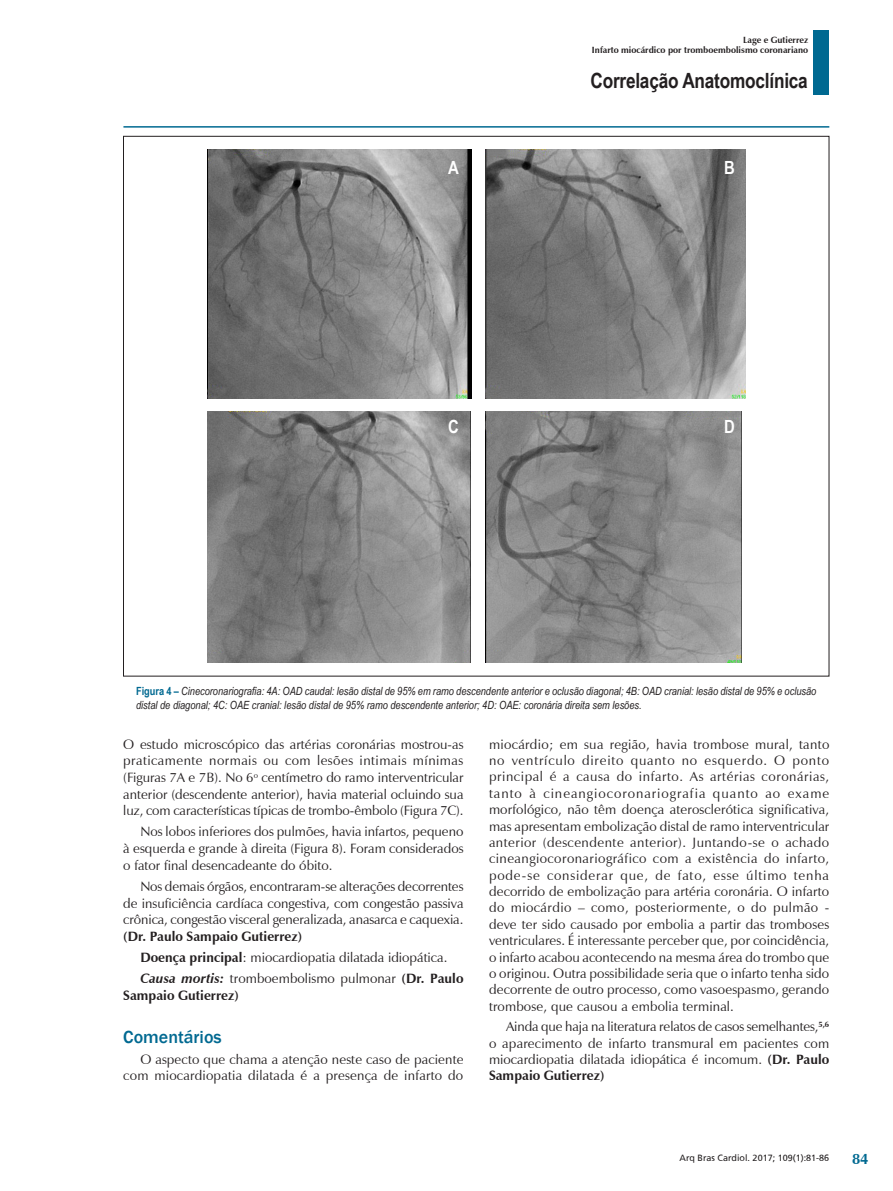
<style>
.page{position:relative;width:893px;height:1191px;background:#fff}
.page>*{position:absolute;margin:0;border:0;box-sizing:border-box;transform-origin:0 0}
.t1{font:700 21px "Arial Narrow";letter-spacing:-.01em;color:#231f20}
._01_TÍTULO_TABELA{font:700 18.15px "Arial Narrow";color:#fff}
._02_-_TITULO_-_MATER{font:500 18px "Franklin Gothic";color:#006991}
.t2{font:700 15px "Zapf Humanist 601 BT";color:#006991}
._01-TEXTO_BASICO{font:13.5px/16.4px "Zapf Humanist 601 BT";color:#231f20;text-align:justify}
._01-TEXTO_BASICO-2{font:700 13.5px/16.6px "Zapf Humanist 601 BT";color:#231f20}
._06_-_LEGENDA_FIGURA{font:italic 11.25px/13.5px "Arial Narrow";color:#231f20}
.t3{font:700 9px/10.8px "Zapf Humanist 601 BT";color:#231f20;text-align:right}
.t4{font:9px "Frutiger";color:#231f20}
.s1{font-weight:700;font-style:normal;color:#006991}
.s2{font-weight:700}
.s3{font-style:italic}
.s4{font-weight:400}
</style>
<div class="page">
<hr style="left:123px;top:126px;width:706px;height:2px;background:#006991">
<div style="left:813px;top:30px;width:16px;height:64px;background:#006991"></div>
<img style="left:207px;top:150px;width:264px;height:248px">
<img style="left:207px;top:411px;width:263px;height:252px">
<img style="left:486px;top:150px;width:259px;height:248px">
<img style="left:486px;top:411px;width:255px;height:252px">
<p class="_01_TÍTULO_TABELA" style="left:448px;top:153px;width:12px">A</p>
<p class="_01_TÍTULO_TABELA" style="left:448px;top:413px;width:12px">C</p>
<p class="t3" style="left:592px;top:34px;width:218px">Lage e Gutierrez<br>Infarto miocárdico por tromboembolismo coronariano</p>
<h1 class="t1" style="left:590px;top:65px;width:219px">Correlação Anatomoclínica</h1>
<p class="_01_TÍTULO_TABELA" style="left:724px;top:153px;width:12px">B</p>
<p class="_01_TÍTULO_TABELA" style="left:724px;top:413px;width:12px">D</p>
<p class="_06_-_LEGENDA_FIGURA" style="left:136px;top:684px;width:682px"><span class="s1">Figura 4 –</span> Cinecoronariografia: 4A: OAD caudal: lesão distal de 95% em ramo descendente anterior e oclusão diagonal; 4B: OAD cranial: lesão distal de 95% e oclusão distal de diagonal; 4C: OAE cranial: lesão distal de 95% ramo descendente anterior; 4D: OAE: coronária direita sem lesões.</p>
<p class="_01-TEXTO_BASICO" style="left:123px;top:735px;width:342px">O estudo microscópico das artérias coronárias mostrou‑as praticamente normais ou com lesões intimais mínimas (Figuras 7A e 7B). No 6<sup>o</sup> centímetro do ramo interventricular anterior (descendente anterior), havia material ocluindo sua luz, com características típicas de trombo-êmbolo (Figura 7C).</p>
<p class="_01-TEXTO_BASICO" style="left:123px;top:823px;width:342px;text-indent:17px">Nos lobos inferiores dos pulmões, havia infartos, pequeno à esquerda e grande à direita (Figura 8). Foram considerados o fator final desencadeante do óbito.</p>
<p class="_01-TEXTO_BASICO" style="left:123px;top:878px;width:342px;text-indent:17px">Nos demais órgãos, encontraram-se alterações decorrentes de insuficiência cardíaca congestiva, com congestão passiva crônica, congestão visceral generalizada, anasarca e caquexia. <span class="s2">(Dr. Paulo Sampaio Gutierrez)</span></p>
<p class="_01-TEXTO_BASICO" style="left:140px;top:949px;width:308px"><span class="s2">Doença principal</span>: miocardiopatia dilatada idiopática.</p>
<p class="_01-TEXTO_BASICO-2" style="left:123px;top:970px;width:342px;text-indent:17px"><span class="s3">Causa mortis:</span> <span class="s4">tromboembolismo pulmonar</span> (Dr. Paulo<br>Sampaio Gutierrez)</p>
<p class="_02_-_TITULO_-_MATER" style="left:123px;top:1025px;width:100px">Comentários</p>
<p class="_01-TEXTO_BASICO" style="left:123px;top:1050px;width:342px;text-align:right">O aspecto que chama a atenção neste caso de paciente com miocardiopatia dilatada é a presença de infarto do</p>
<p class="_01-TEXTO_BASICO" style="left:489px;top:736px;width:342px">miocárdio; em sua região, havia trombose mural, tanto no ventrículo direito quanto no esquerdo. O ponto principal é a causa do infarto. As artérias coronárias, tanto à cineangiocoronariografia quanto ao exame morfológico, não têm doença aterosclerótica significativa, mas apresentam embolização distal de ramo interventricular anterior (descendente anterior). Juntando‑se o achado cineangiocoronariográfico com a existência do infarto, pode‑se considerar que, de fato, esse último tenha decorrido de embolização para artéria coronária. O infarto do miocárdio – como, posteriormente, o do pulmão - deve ter sido causado por embolia a partir das tromboses ventriculares. É interessante perceber que, por coincidência, o infarto acabou acontecendo na mesma área do trombo que o originou. Outra possibilidade seria que o infarto tenha sido decorrente de outro processo, como vasoespasmo, gerando trombose, que causou a embolia terminal.</p>
<p class="_01-TEXTO_BASICO" style="left:489px;top:1018px;width:342px;text-indent:17px">Ainda que haja na literatura relatos de casos semelhantes,<sup>5,6 </sup>o aparecimento de infarto transmural em pacientes com miocardiopatia dilatada idiopática é incomum. <span class="s2">(Dr. Paulo Sampaio Gutierrez)</span></p>
<p class="t4" style="left:680px;top:1153px;width:151px">Arq Bras Cardiol. 2017; 109(1):81-86</p>
<p class="t2" style="left:852px;top:1149px;width:18px">84</p>
</div>
